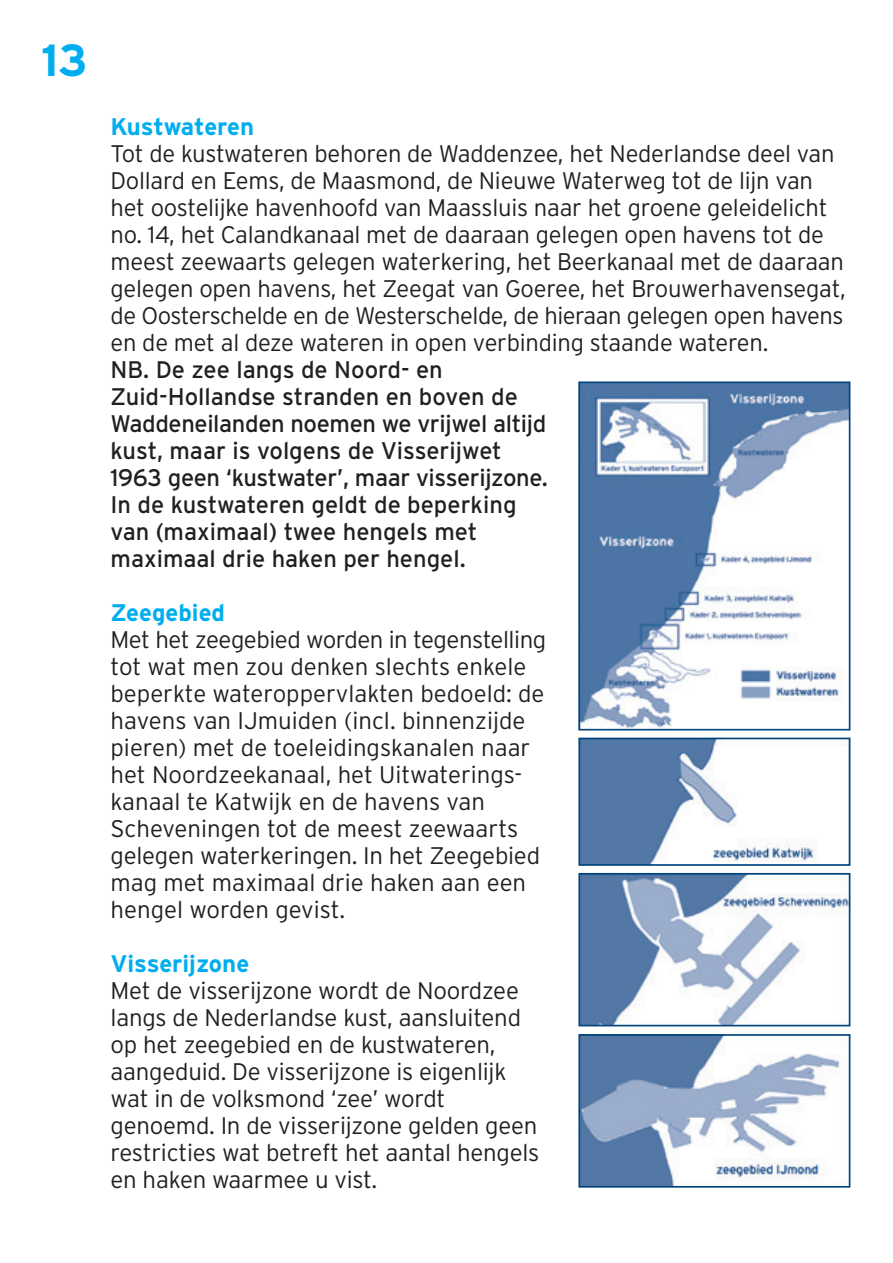
<style>
.page{position:relative;width:893px;height:1263px;background:#fff}
.page>*{position:absolute;margin:0;border:0;box-sizing:border-box;transform-origin:0 0}
.t1{font:700 45px "Interstate";color:#00aeef}
.t2{font:300 24px/27px "Interstate";letter-spacing:-.01em;color:#231f20}
.t3{font:24px/27px "Interstate";color:#231f20}
.t4{font:700 24px "Interstate";color:#00aeef}
</style>
<div class="page">
<svg style="left:578px;top:730px;width:234px;height:458px"></svg>
<img style="left:581px;top:384px;width:266px;height:343px">
<div style="left:578px;top:381px;width:272px;height:349px;border:2px solid #00447b"></div>
<img style="left:581px;top:876px;width:266px;height:147px">
<div style="left:578px;top:873px;width:272px;height:153px;border:2px solid #00447b"></div>
<img style="left:581px;top:741px;width:264px;height:122px">
<div style="left:578px;top:738px;width:272px;height:128px;border:2px solid #00447b"></div>
<img style="left:581px;top:1037px;width:266px;height:147px">
<div style="left:578px;top:1034px;width:272px;height:153px;border:2px solid #00447b"></div>
<h1 class="t1" style="left:41px;top:35px;width:48px">13</h1>
<p class="t4" style="left:111px;top:113px;width:145px">Kustwateren</p>
<p class="t2" style="left:111px;top:140px;width:737px">Tot de kustwateren behoren de Waddenzee, het Nederlandse deel van Dollard en Eems, de Maasmond, de Nieuwe Waterweg tot de lijn van het oostelijke havenhoofd van Maassluis naar het groene geleidelicht no. 14, het Calandkanaal met de daaraan gelegen open havens tot de meest zeewaarts gelegen waterkering, het Beerkanaal met de daaraan gelegen open havens, het Zeegat van Goeree, het Brouwerhavensegat, de Oosterschelde en de Westerschelde, de hieraan gelegen open havens en de met al deze wateren in open verbinding staande wateren.</p>
<p class="t3" style="left:111px;top:356px;width:439px">NB. De zee langs de Noord- en Zuid-Hollandse stranden en boven de Waddeneilanden noemen we vrijwel altijd kust, maar is volgens de Visserijwet 1963 geen ‘kustwater’, maar visserijzone.<br>In de kustwateren geldt de beperking van (maximaal) twee hengels met maximaal drie haken per hengel.</p>
<p class="t4" style="left:111px;top:599px;width:116px">Zeegebied</p>
<p class="t2" style="left:111px;top:626px;width:437px">Met het zeegebied worden in tegenstelling tot wat men zou denken slechts enkele beperkte wateroppervlakten bedoeld: de havens van IJmuiden (incl. binnenzijde pieren) met de toeleidingskanalen naar het Noordzeekanaal, het Uitwaterings&shy;kanaal te Katwijk en de havens van Scheveningen tot de meest zeewaarts gelegen waterkeringen. In het Zeegebied mag met maximaal drie haken aan een hengel worden gevist.</p>
<p class="t4" style="left:111px;top:950px;width:140px">Visserijzone</p>
<p class="t2" style="left:111px;top:977px;width:430px">Met de visserijzone wordt de Noordzee langs de Nederlandse kust, aansluitend op het zeegebied en de kustwateren, aangeduid. De visserijzone is eigenlijk wat in de volksmond ‘zee’ wordt genoemd. In de visserijzone gelden geen restricties wat betreft het aantal hengels en haken waarmee u vist.</p>
</div>
